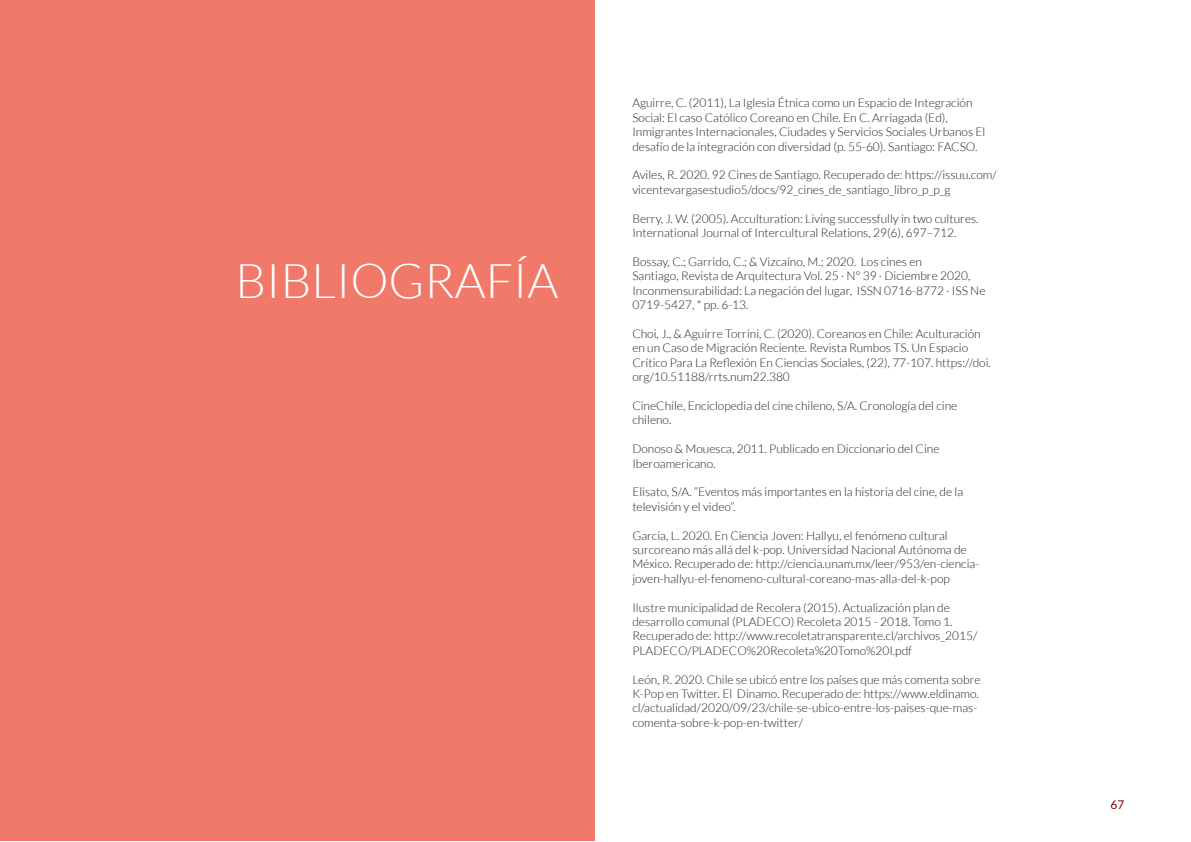
<style>
.page{position:relative;width:1191px;height:842px;background:#fff}
.page>*{position:absolute;margin:0;border:0;box-sizing:border-box;transform-origin:0 0}
.t1{font:300 48px "Lato";color:#fff}
.t2{font:300 12px/14.4px "Lato";color:#231f20}
.t3{font:12px "Lato";color:#7f0202}
</style>
<div class="page">
<div style="left:0;top:0;width:594px;height:841px;background:#f07969"></div>
<p class="t1" style="left:235px;top:255px;width:324px">BIBLIOGRAFÍA</p>
<p class="t2" style="left:632px;top:96px;width:354px">Aguirre, C. (2011), La Iglesia Étnica como un Espacio de Integración Social: El caso Católico Coreano en Chile. En C. Arriagada (Ed), Inmigrantes Internacionales, Ciudades y Servicios Sociales Urbanos El desafío de la integración con diversidad (p. 55-60). Santiago: FACSO.</p>
<p class="t2" style="left:632px;top:168px;width:366px">Aviles, R. 2020. 92 Cines de Santiago. Recuperado de: https://issuu.com/ vicentevargasestudio5/docs/92_cines_de_santiago_libro_p_p_g</p>
<p class="t2" style="left:632px;top:211px;width:348px">Berry, J. W. (2005). Acculturation: Living successfully in two cultures.<br>International Journal of Intercultural Relations, 29(6), 697–712.</p>
<p class="t2" style="left:632px;top:254px;width:354px">Bossay, C.; Garrido, C.; &amp; Vizcaíno, M.; 2020. Los cines en<br>Santiago, Revista de Arquitectura Vol. 25 · N° 39 · Diciembre 2020, Inconmensurabilidad: La negación del lugar, ISSN 0716-8772 · ISS Ne 0719-5427, * pp. 6-13.</p>
<p class="t2" style="left:632px;top:326px;width:360px">Choi, J., &amp; Aguirre Torrini, C. (2020). Coreanos en Chile: Aculturación en un Caso de Migración Reciente. Revista Rumbos TS. Un Espacio Crítico Para La Reflexión En Ciencias Sociales, (22), 77-107. https://doi. org/10.51188/rrts.num22.380</p>
<p class="t2" style="left:632px;top:398px;width:326px">CineChile, Enciclopedia del cine chileno, S/A. Cronología del cine chileno.</p>
<p class="t2" style="left:632px;top:442px;width:308px">Donoso &amp; Mouesca, 2011. Publicado en Diccionario del Cine<br>Iberoamericano.</p>
<p class="t2" style="left:632px;top:485px;width:332px">Elisato, S/A. “Eventos más importantes en la historia del cine, de la televisión y el video”.</p>
<p class="t2" style="left:632px;top:528px;width:348px">Garcia, L. 2020. En Ciencia Joven: Hallyu, el fenómeno cultural surcoreano más allá del k-pop. Universidad Nacional Autónoma de México. Recuperado de: http://ciencia.unam.mx/leer/953/en-ciencia&shy;joven-hallyu-el-fenomeno-cultural-coreano-mas-alla-del-k-pop</p>
<p class="t2" style="left:632px;top:600px;width:346px">Ilustre municipalidad de Recolera (2015). Actualización plan de desarrollo comunal (PLADECO) Recoleta 2015 - 2018. Tomo 1.<br>Recuperado de: http://www.recoletatransparente.cl/archivos_2015/ PLADECO/PLADECO%20Recoleta%20Tomo%20I.pdf</p>
<p class="t2" style="left:632px;top:672px;width:350px">León, R. 2020. Chile se ubicó entre los países que más comenta sobre K-Pop en Twitter. El Dinamo. Recuperado de: https://www.eldinamo. cl/actualidad/2020/09/23/chile-se-ubico-entre-los-paises-que-mas&shy;comenta-sobre-k-pop-en-twitter/</p>
<p class="t3" style="left:1110px;top:798px;width:15px">67</p>
</div>
